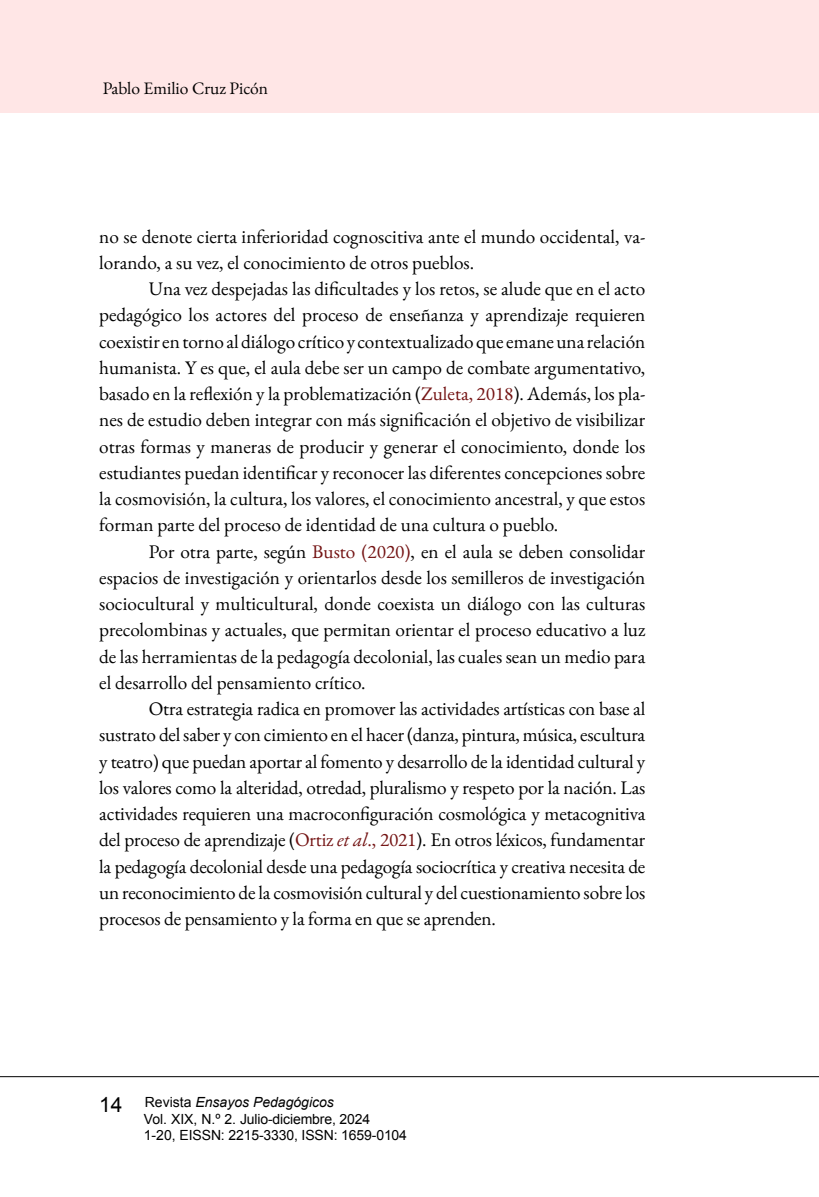
<style>
.page{position:relative;width:819px;height:1197px;background:#fff}
.page>*{position:absolute;margin:0;border:0;box-sizing:border-box;transform-origin:0 0}
.t1{font:21px "Arial";color:#000}
.Texto_general{font:19.25px/26.2px "EB Garamond";color:#000;text-align:justify}
.t2{font:17.5px "EB Garamond";color:#000}
.t3{font:14px/16.6px "Arial";letter-spacing:-.01em;color:#000}
.s1{color:#741414}
.s2{font-style:italic;color:#741414}
.s3{font-style:italic}
</style>
<div class="page">
<div style="left:0;top:0;width:818px;height:113px;background:#ffe6e6"></div>
<hr style="left:0;top:1076px;width:819px;height:1px;background:#000">
<p class="t2" style="left:103px;top:77px;width:167px">Pablo Emilio Cruz Picón</p>
<p class="Texto_general" style="left:99px;top:223px;width:548px">no se denote cierta inferioridad cognoscitiva ante el mundo occidental, va&shy;lorando, a su vez, el conocimiento de otros pueblos.</p>
<p class="Texto_general" style="left:99px;top:276px;width:548px;text-indent:50px">Una vez despejadas las dificultades y los retos, se alude que en el acto pedagógico los actores del proceso de enseñanza y aprendizaje requieren coexistir en torno al diálogo crítico y contextualizado que emane una relación humanista. Y es que, el aula debe ser un campo de combate argumentativo, basado en la reflexión y la problematización (<span class="s1">Zuleta, 2018</span>). Además, los pla&shy;nes de estudio deben integrar con más significación el objetivo de visibilizar otras formas y maneras de producir y generar el conocimiento, donde los estudiantes puedan identificar y reconocer las diferentes concepciones sobre la cosmovisión, la cultura, los valores, el conocimiento ancestral, y que estos forman parte del proceso de identidad de una cultura o pueblo.</p>
<p class="Texto_general" style="left:99px;top:538px;width:548px;text-indent:50px">Por otra parte, según <span class="s1">Busto (2020)</span>, en el aula se deben consolidar espacios de investigación y orientarlos desde los semilleros de investigación sociocultural y multicultural, donde coexista un diálogo con las culturas precolombinas y actuales, que permitan orientar el proceso educativo a luz de las herramientas de la pedagogía decolonial, las cuales sean un medio para el desarrollo del pensamiento crítico.</p>
<p class="Texto_general" style="left:99px;top:696px;width:548px;text-indent:50px">Otra estrategia radica en promover las actividades artísticas con base al sustrato del saber y con cimiento en el hacer (danza, pintura, música, escultura y teatro) que puedan aportar al fomento y desarrollo de la identidad cultural y los valores como la alteridad, otredad, pluralismo y respeto por la nación. Las actividades requieren una macroconfiguración cosmológica y metacognitiva del proceso de aprendizaje (<span class="s1">Ortiz</span> <span class="s2">et al</span><span class="s1">., 2021</span>). En otros léxicos, fundamentar la pedagogía decolonial desde una pedagogía sociocrítica y creativa necesita de un reconocimiento de la cosmovisión cultural y del cuestionamiento sobre los procesos de pensamiento y la forma en que se aprenden.</p>
<p class="t1" style="left:99px;top:1091px;width:25px">14</p>
<p class="t3" style="left:144px;top:1094px;width:265px">Revista <span class="s3">Ensayos Pedagógicos<br></span>Vol. XIX, N.º 2. Julio-diciembre, 2024<br>1-20, EISSN: 2215-3330, ISSN: 1659-0104</p>
</div>
